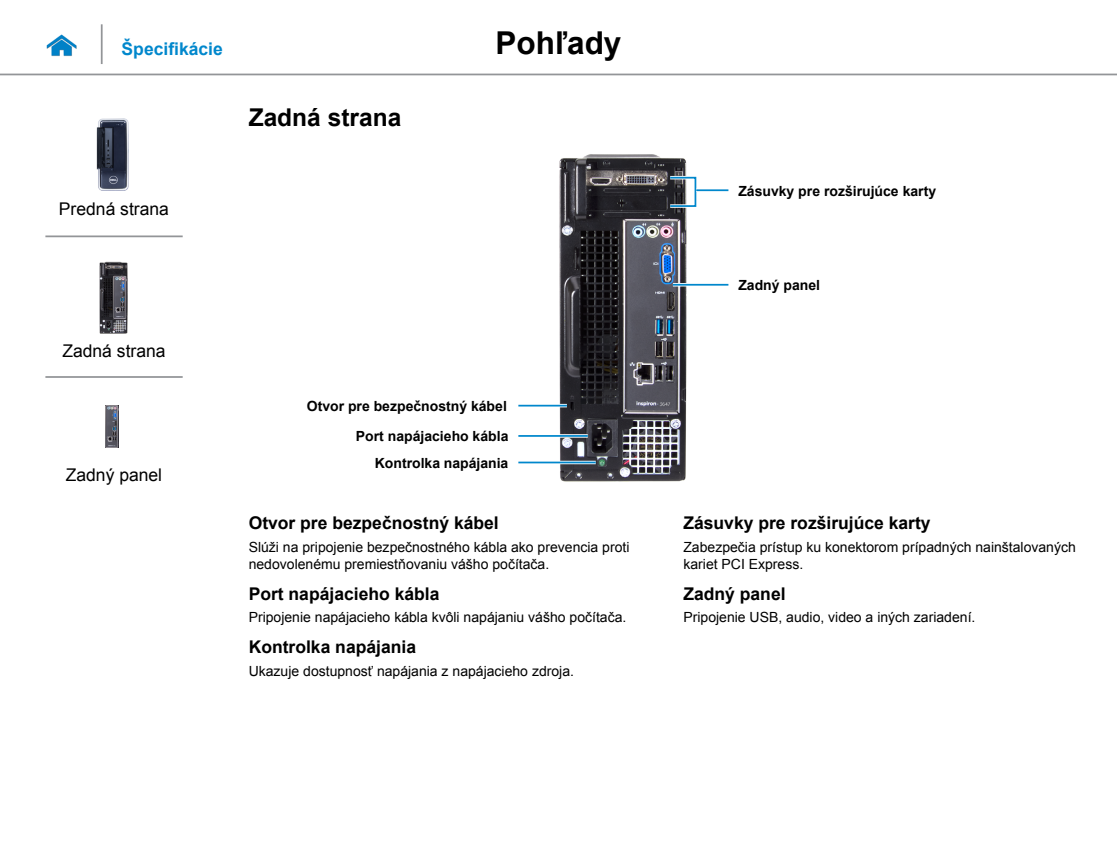
<style>
.page{position:relative;width:1117px;height:844px;background:#fff}
.page>*{position:absolute;margin:0;border:0;box-sizing:border-box;transform-origin:0 0}
.t1{font:700 31.5px "Arial";color:#000}
.Head2{font:700 24.5px "Arial";color:#000}
.Callout_Head{font:700 17.5px "Arial";color:#000}
.t2{font:17.5px "Arial";color:#000}
.t3{font:700 17.5px "Arial";color:#0087cc}
.Callout_description{font:14px/17.5px "Arial";color:#000}
.Callout-L{font:700 14px "Arial";color:#000}
</style>
<div class="page">
<hr style="left:0;top:74px;width:1116px;height:1px;background:#939598">
<img style="left:46px;top:34px;width:31px;height:23px">
<img style="left:559px;top:154px;width:128px;height:328px">
<hr style="left:518px;top:404px;width:49px;height:3px;background:#fff">
<hr style="left:518px;top:404px;width:49px;height:2px;background:#0087cc">
<div style="left:668px;top:176px;width:29px;height:32px;border:4px solid #fff"></div>
<div style="left:669px;top:177px;width:27px;height:30px;border:2px solid #0087cc"></div>
<svg style="left:696px;top:188px;width:32px;height:4px"></svg>
<hr style="left:696px;top:189px;width:32px;height:2px;background:#0087cc">
<hr style="left:672px;top:283px;width:56px;height:3px;background:#fff">
<hr style="left:672px;top:284px;width:56px;height:1px;background:#0087cc">
<hr style="left:518px;top:434px;width:69px;height:3px;background:#fff">
<hr style="left:518px;top:435px;width:69px;height:1px;background:#0087cc">
<svg style="left:518px;top:460px;width:77px;height:4px"></svg>
<hr style="left:518px;top:461px;width:77px;height:2px;background:#0087cc">
<hr style="left:101px;top:24px;width:2px;height:40px;background:#939598">
<img style="left:96px;top:119px;width:33px;height:72px">
<img style="left:100px;top:261px;width:28px;height:72px">
<img style="left:105px;top:405px;width:13px;height:42px">
<hr style="left:45px;top:235px;width:138px;height:2px;background:#939598">
<hr style="left:45px;top:376px;width:138px;height:2px;background:#939598">
<p class="t3" style="left:122px;top:37px;width:103px">Špecifikácie</p>
<h1 class="t1" style="left:495px;top:22px;width:127px">Pohľady</h1>
<p class="t2" style="left:59px;top:197px;width:111px">Predná strana</p>
<p class="t2" style="left:62px;top:339px;width:105px">Zadná strana</p>
<p class="t2" style="left:66px;top:463px;width:98px">Zadný panel</p>
<p class="Head2" style="left:249px;top:101px;width:154px">Zadná strana</p>
<p class="Callout-L" style="left:307px;top:396px;width:201px">Otvor pre bezpečnostný kábel</p>
<p class="Callout-L" style="left:356px;top:426px;width:154px">Port napájacieho kábla</p>
<p class="Callout-L" style="left:374px;top:453px;width:135px">Kontrolka napájania</p>
<p class="Callout_Head" style="left:249px;top:511px;width:251px">Otvor pre bezpečnostný kábel</p>
<p class="Callout_description" style="left:249px;top:538px;width:382px">Slúži na pripojenie bezpečnostného kábla ako prevencia proti nedovolenému premiestňovaniu vášho počítača.</p>
<p class="Callout_Head" style="left:249px;top:582px;width:192px">Port napájacieho kábla</p>
<p class="Callout_description" style="left:249px;top:608px;width:379px">Pripojenie napájacieho kábla kvôli napájaniu vášho počítača.</p>
<p class="Callout_Head" style="left:249px;top:635px;width:169px">Kontrolka napájania</p>
<p class="Callout_description" style="left:249px;top:662px;width:327px">Ukazuje dostupnosť napájania z napájacieho zdroja.</p>
<p class="Callout-L" style="left:738px;top:181px;width:199px">Zásuvky pre rozširujúce karty</p>
<p class="Callout-L" style="left:738px;top:275px;width:83px">Zadný panel</p>
<p class="Callout_Head" style="left:683px;top:511px;width:249px">Zásuvky pre rozširujúce karty</p>
<p class="Callout_description" style="left:683px;top:538px;width:394px">Zabezpečia prístup ku konektorom prípadných nainštalovaných kariet PCI Express.</p>
<p class="Callout_Head" style="left:683px;top:582px;width:104px">Zadný panel</p>
<p class="Callout_description" style="left:683px;top:608px;width:293px">Pripojenie USB, audio, video a iných zariadení.</p>
</div>
